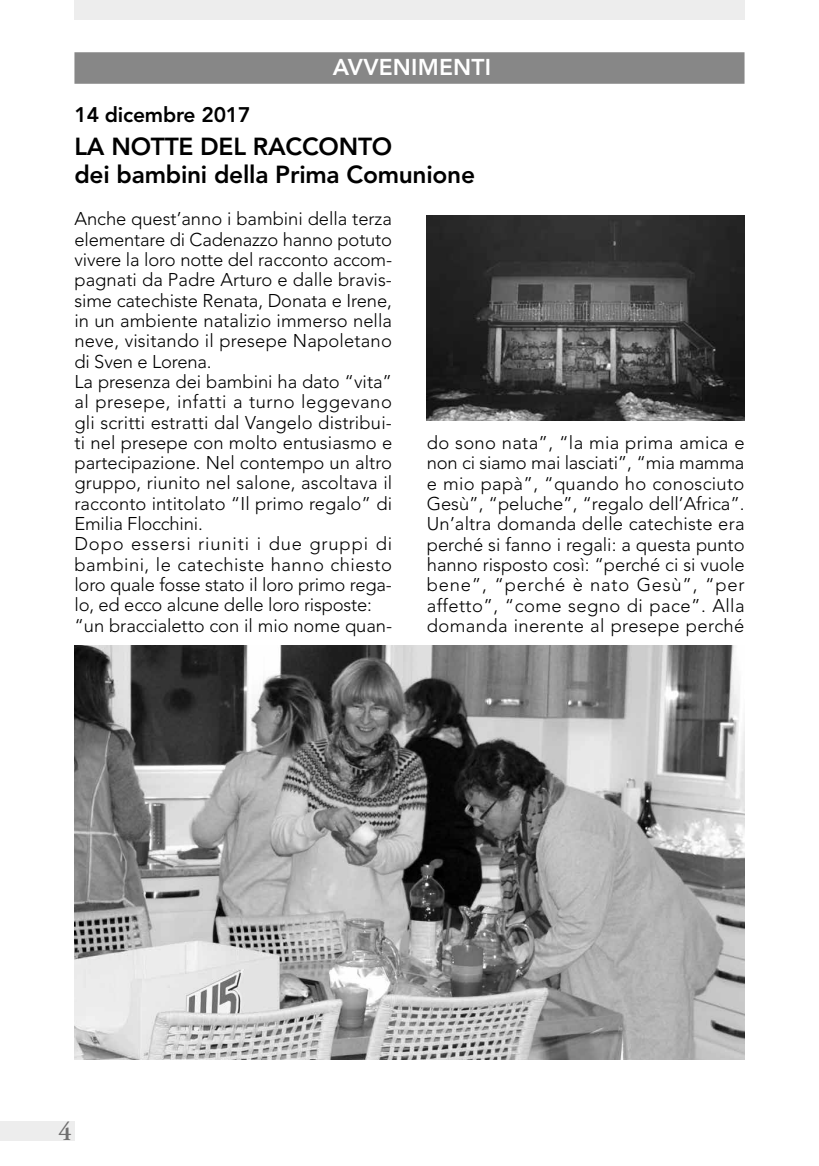
<style>
.page{position:relative;width:819px;height:1166px;background:#fff}
.page>*{position:absolute;margin:0;border:0;box-sizing:border-box;transform-origin:0 0}
.t1{font:600 26.25px "Adobe Garamond Pro";color:#706f6f}
.t2{font:800 24.5px/28px "Avenir";letter-spacing:-.01em;color:#000}
.t3{font:800 22.75px "Avenir";letter-spacing:.01em;color:#fff}
.t4{font:800 21px "Avenir";letter-spacing:-.01em;color:#000}
.t5{font:300 18.38px/20.3px "Avenir";letter-spacing:.005em;color:#000}
</style>
<div class="page">
<div style="left:74px;top:0;width:670px;height:20px;background:#ededed"></div>
<div style="left:0;top:1121px;width:74px;height:20px;background:#ededed"></div>
<div style="left:74px;top:52px;width:670px;height:32px;background:#878787"></div>
<img style="left:74px;top:645px;width:670px;height:414px">
<img style="left:427px;top:216px;width:317px;height:205px">
<p class="t3" style="left:333px;top:54px;width:160px">AVVENIMENTI</p>
<p class="t4" style="left:74px;top:103px;width:178px">14 dicembre 2017</p>
<h2 class="t2" style="left:74px;top:133px;width:402px">LA NOTTE DEL RACCONTO<br>dei bambini della Prima Comunione</h2>
<p class="t5" style="left:74px;top:209px;width:319px">Anche quest’anno i bambini della terza elementare di Cadenazzo hanno potuto vivere la loro notte del racconto accom&shy;pagnati da Padre Arturo e dalle bravis&shy;sime catechiste Renata, Donata e Irene, in un ambiente natalizio immerso nella neve, visitando il presepe Napoletano di Sven e Lorena.<br>La presenza dei bambini ha dato “vita” al presepe, infatti a turno leggevano gli scritti estratti dal Vangelo distribui&shy;ti nel presepe con molto entusiasmo e partecipazione. Nel contempo un altro gruppo, riunito nel salone, ascoltava il racconto intitolato “Il primo regalo” di Emilia Flocchini.<br>Dopo essersi riuniti i due gruppi di bambini, le catechiste hanno chiesto loro quale fosse stato il loro primo rega&shy;lo, ed ecco alcune delle loro risposte: “un braccialetto con il mio nome quan-</p>
<p class="t5" style="left:427px;top:433px;width:319px;text-align:justify">do sono nata”, “la mia prima amica e non ci siamo mai lasciati”, “mia mamma e mio papà”, “quando ho conosciuto Gesù”, “peluche”, “regalo dell’Africa”.<br>Un’altra domanda delle catechiste era perché si fanno i regali: a questa punto hanno risposto così: “perché ci si vuole bene”, “perché è nato Gesù”, “per affetto”, “come segno di pace”. Alla domanda inerente al presepe perché</p>
<h1 class="t1" style="left:59px;top:1116px;width:15px">4</h1>
</div>
